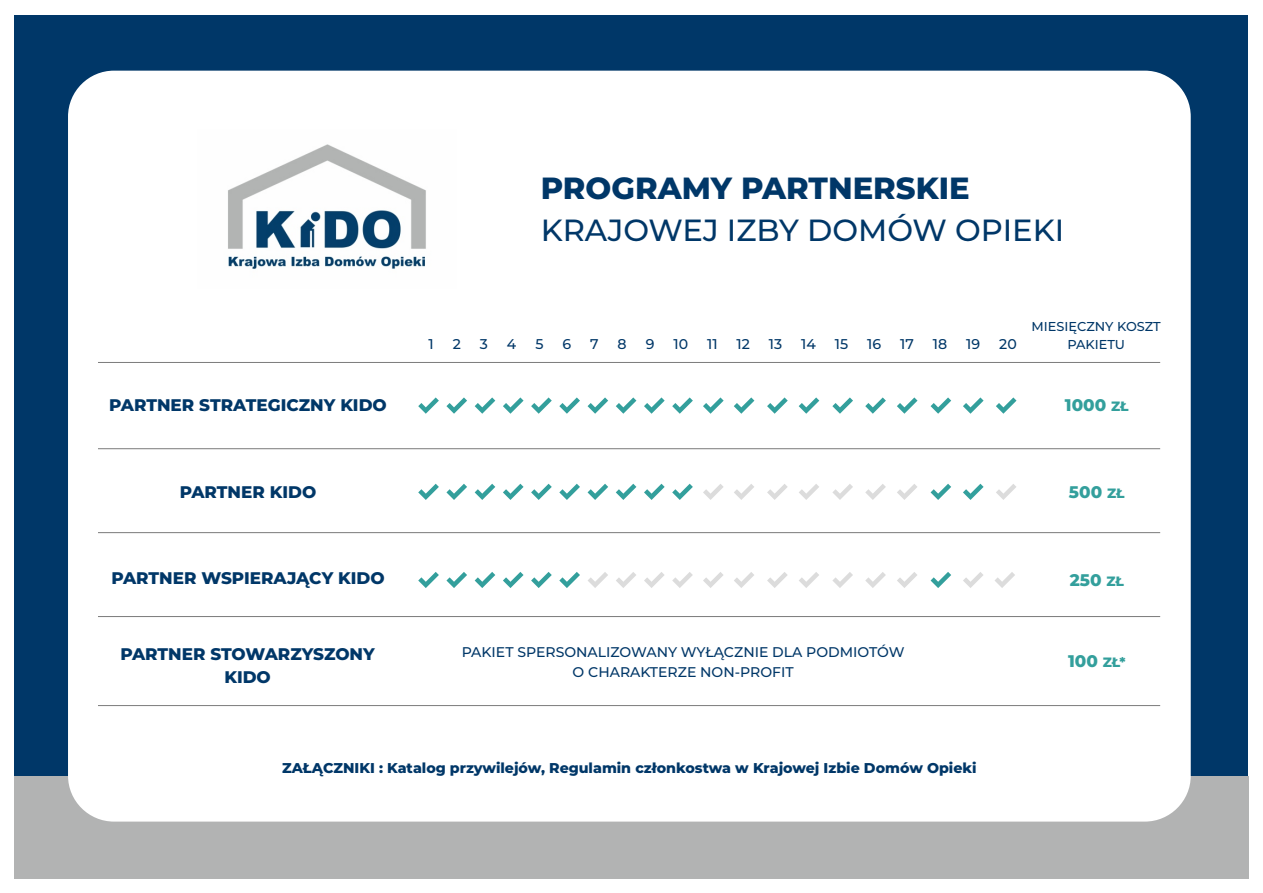
<style>
.page{position:relative;width:1263px;height:893px;background:#fff}
.page>*{position:absolute;margin:0;border:0;box-sizing:border-box;transform-origin:0 0}
.t1{font:500 30.6px "Montserrat";color:#003768}
.t2{font:800 30.6px "Montserrat";color:#003768}
.t3{font:800 16.8px/23.2px "Montserrat";color:#003768;text-align:center}
.t4{font:800 16.8px "Montserrat";color:#339f9c}
.t5{font:800 14.25px "Montserrat";color:#003768}
.t6{font:500 14.1px/19.4px "Montserrat";color:#003768;text-align:center}
.t7{font:500 12.9px/17.7px "Montserrat";color:#003768;text-align:center}
.s1{font-size:13.5px}
</style>
<div class="page">
<div style="left:15px;top:16px;width:1233px;height:863px;background:#003768"></div>
<div style="left:15px;top:776px;width:1233px;height:103px;background:#b2b3b3"></div>
<div style="left:68px;top:71px;width:1123px;height:751px;background:#fff;border-radius:46px"></div>
<img style="left:228px;top:144px;width:198px;height:125px">
<hr style="left:98px;top:448px;width:1062px;height:1px;background:#7b7b7b">
<hr style="left:98px;top:362px;width:1062px;height:1px;background:#7b7b7b">
<hr style="left:98px;top:532px;width:1062px;height:1px;background:#7b7b7b">
<hr style="left:98px;top:616px;width:1062px;height:1px;background:#7b7b7b">
<hr style="left:98px;top:705px;width:1062px;height:1px;background:#7b7b7b">
<svg style="left:418px;top:397px;width:21px;height:17px"></svg>
<svg style="left:446px;top:397px;width:21px;height:17px"></svg>
<svg style="left:475px;top:397px;width:20px;height:17px"></svg>
<svg style="left:503px;top:397px;width:20px;height:17px"></svg>
<svg style="left:531px;top:397px;width:21px;height:17px"></svg>
<svg style="left:559px;top:397px;width:21px;height:17px"></svg>
<svg style="left:587px;top:397px;width:21px;height:17px"></svg>
<svg style="left:616px;top:397px;width:20px;height:17px"></svg>
<svg style="left:644px;top:397px;width:21px;height:17px"></svg>
<svg style="left:672px;top:397px;width:21px;height:17px"></svg>
<svg style="left:703px;top:397px;width:21px;height:17px"></svg>
<svg style="left:734px;top:397px;width:20px;height:17px"></svg>
<svg style="left:767px;top:397px;width:21px;height:17px"></svg>
<svg style="left:799px;top:397px;width:20px;height:17px"></svg>
<svg style="left:832px;top:397px;width:21px;height:17px"></svg>
<svg style="left:865px;top:397px;width:21px;height:17px"></svg>
<svg style="left:897px;top:397px;width:20px;height:17px"></svg>
<svg style="left:930px;top:397px;width:21px;height:17px"></svg>
<svg style="left:963px;top:397px;width:20px;height:17px"></svg>
<svg style="left:996px;top:397px;width:20px;height:17px"></svg>
<svg style="left:963px;top:484px;width:20px;height:16px"></svg>
<svg style="left:996px;top:484px;width:20px;height:16px"></svg>
<svg style="left:418px;top:572px;width:21px;height:16px"></svg>
<svg style="left:446px;top:572px;width:21px;height:16px"></svg>
<svg style="left:475px;top:572px;width:20px;height:16px"></svg>
<svg style="left:503px;top:572px;width:20px;height:16px"></svg>
<svg style="left:531px;top:572px;width:21px;height:16px"></svg>
<svg style="left:559px;top:572px;width:21px;height:16px"></svg>
<svg style="left:588px;top:572px;width:20px;height:16px"></svg>
<svg style="left:616px;top:572px;width:20px;height:16px"></svg>
<svg style="left:644px;top:572px;width:20px;height:16px"></svg>
<svg style="left:672px;top:572px;width:21px;height:16px"></svg>
<svg style="left:703px;top:572px;width:20px;height:16px"></svg>
<svg style="left:734px;top:572px;width:20px;height:16px"></svg>
<svg style="left:767px;top:572px;width:21px;height:16px"></svg>
<svg style="left:799px;top:572px;width:20px;height:16px"></svg>
<svg style="left:832px;top:572px;width:21px;height:16px"></svg>
<svg style="left:865px;top:572px;width:21px;height:16px"></svg>
<svg style="left:897px;top:572px;width:20px;height:16px"></svg>
<svg style="left:963px;top:572px;width:20px;height:16px"></svg>
<svg style="left:995px;top:572px;width:20px;height:16px"></svg>
<svg style="left:930px;top:572px;width:21px;height:16px"></svg>
<svg style="left:418px;top:484px;width:21px;height:16px"></svg>
<svg style="left:446px;top:484px;width:21px;height:16px"></svg>
<svg style="left:475px;top:484px;width:20px;height:16px"></svg>
<svg style="left:503px;top:484px;width:20px;height:16px"></svg>
<svg style="left:531px;top:484px;width:21px;height:16px"></svg>
<svg style="left:559px;top:484px;width:21px;height:16px"></svg>
<svg style="left:587px;top:484px;width:21px;height:16px"></svg>
<svg style="left:616px;top:484px;width:20px;height:16px"></svg>
<svg style="left:644px;top:484px;width:21px;height:16px"></svg>
<svg style="left:672px;top:484px;width:21px;height:16px"></svg>
<svg style="left:703px;top:484px;width:20px;height:16px"></svg>
<svg style="left:734px;top:484px;width:20px;height:16px"></svg>
<svg style="left:767px;top:484px;width:21px;height:16px"></svg>
<svg style="left:799px;top:484px;width:20px;height:16px"></svg>
<svg style="left:832px;top:484px;width:21px;height:16px"></svg>
<svg style="left:865px;top:484px;width:21px;height:16px"></svg>
<svg style="left:897px;top:484px;width:20px;height:16px"></svg>
<svg style="left:930px;top:484px;width:21px;height:16px"></svg>
<h1 class="t2" style="left:541px;top:169px;width:430px">PROGRAMY PARTNERSKIE</h1>
<h1 class="t1" style="left:541px;top:212px;width:525px">KRAJOWEJ IZBY DOMÓW OPIEKI</h1>
<p class="t6" style="left:428px;top:334px;width:7px">1</p>
<p class="t6" style="left:453px;top:334px;width:10px">2</p>
<p class="t6" style="left:480px;top:334px;width:10px">3</p>
<p class="t6" style="left:507px;top:334px;width:11px">4</p>
<p class="t6" style="left:535px;top:334px;width:10px">5</p>
<p class="t6" style="left:562px;top:334px;width:10px">6</p>
<p class="t6" style="left:590px;top:334px;width:10px">7</p>
<p class="t6" style="left:618px;top:334px;width:11px">8</p>
<p class="t6" style="left:646px;top:334px;width:10px">9</p>
<p class="t6" style="left:673px;top:334px;width:16px">10</p>
<p class="t6" style="left:707px;top:334px;width:12px">11</p>
<p class="t6" style="left:737px;top:334px;width:15px">12</p>
<p class="t6" style="left:769px;top:334px;width:15px">13</p>
<p class="t6" style="left:801px;top:334px;width:16px">14</p>
<p class="t6" style="left:835px;top:334px;width:15px">15</p>
<p class="t6" style="left:867px;top:334px;width:15px">16</p>
<p class="t6" style="left:900px;top:334px;width:15px">17</p>
<p class="t6" style="left:933px;top:334px;width:16px">18</p>
<p class="t6" style="left:966px;top:334px;width:15px">19</p>
<p class="t6" style="left:999px;top:334px;width:19px">20</p>
<p class="t7" style="left:1031px;top:318px;width:131px">MIESIĘCZNY KOSZT<br>PAKIETU</p>
<p class="t3" style="left:109px;top:394px;width:279px">PARTNER STRATEGICZNY KIDO</p>
<p class="t4" style="left:1065px;top:395px;width:65px">1000 <span class="s1">ZŁ</span></p>
<p class="t3" style="left:180px;top:480px;width:138px">PARTNER KIDO</p>
<p class="t3" style="left:111px;top:566px;width:275px">PARTNER WSPIERAJĄCY KIDO</p>
<p class="t3" style="left:120px;top:642px;width:256px">PARTNER STOWARZYSZONY<br>KIDO</p>
<p class="t6" style="left:462px;top:643px;width:444px">PAKIET SPERSONALIZOWANY WYŁĄCZNIE DLA PODMIOTÓW<br>O CHARAKTERZE NON-PROFIT</p>
<p class="t5" style="left:282px;top:759px;width:696px">ZAŁĄCZNIKI : Katalog przywilejów, Regulamin członkostwa w Krajowej Izbie Domów Opieki</p>
<p class="t4" style="left:1069px;top:481px;width:57px">500 <span class="s1">ZŁ</span></p>
<p class="t4" style="left:1070px;top:570px;width:56px">250 <span class="s1">ZŁ</span></p>
<p class="t4" style="left:1068px;top:651px;width:59px">100 <span class="s1">ZŁ*</span></p>
</div>
